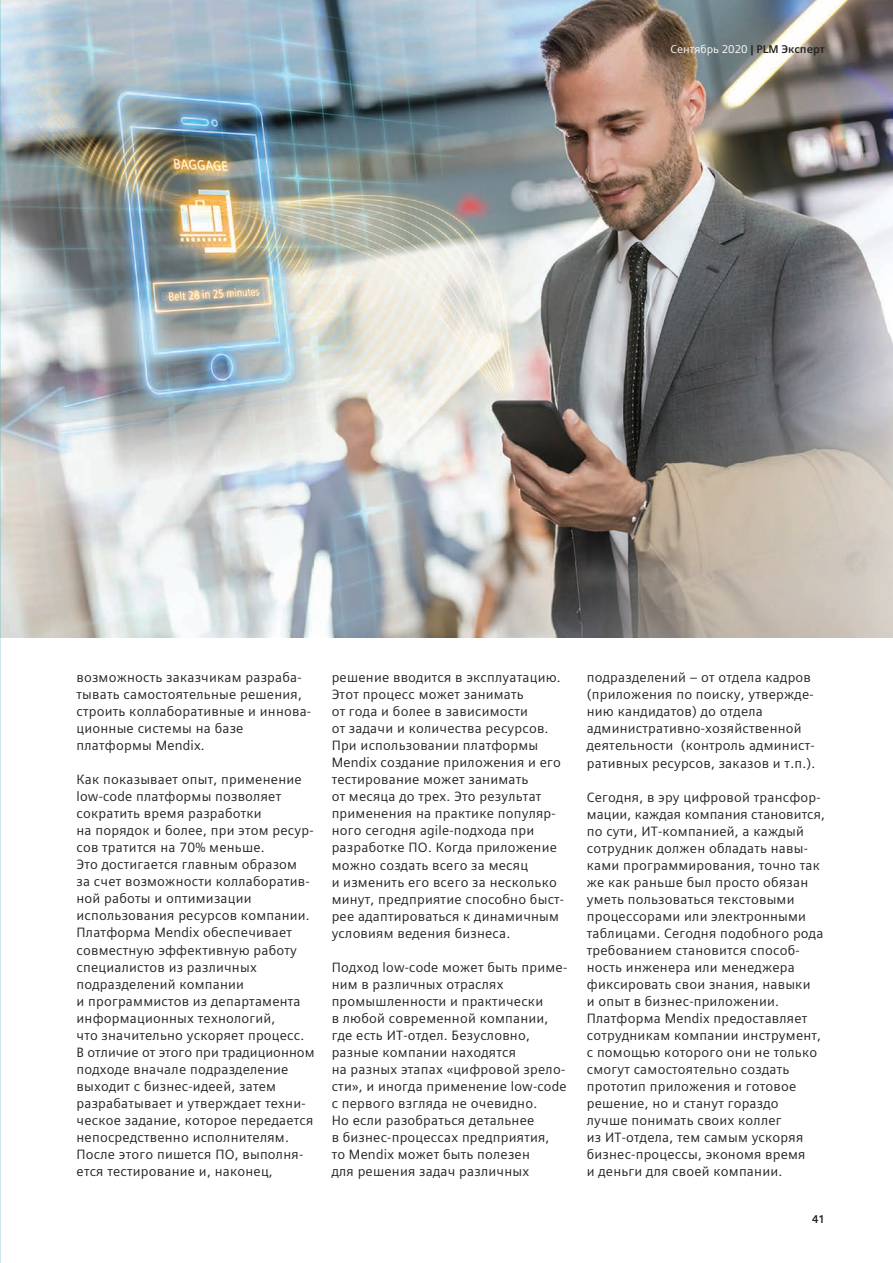
<style>
.page{position:relative;width:893px;height:1263px;background:#fff}
.page>*{position:absolute;margin:0;border:0;box-sizing:border-box;transform-origin:0 0}
.t1{font:13.5px/17px "Siemens Sans";letter-spacing:.015em;color:#231f20}
.t2{font:11.25px "Siemens Sans";color:#fff}
.t3{font:700 11.25px "Siemens Sans";color:#231f20}
.s1{font-weight:700;color:#231f20}
</style>
<div class="page">
<img style="left:0;top:0;width:893px;height:638px">
<p class="t2" style="left:671px;top:43px;width:156px">Сентябрь 2020 <span class="s1">| PLM Эксперт</span></p>
<p class="t1" style="left:77px;top:669px;width:236px">возможность заказчикам разраба&shy;тывать самостоятельные решения, строить коллаборативные и иннова&shy;ционные системы на базе платформы Mendix.</p>
<p class="t1" style="left:77px;top:771px;width:240px">Как показывает опыт, применение low-code платформы позволяет сократить время разработки<br>на порядок и более, при этом ресур&shy;сов тратится на 70% меньше.<br>Это достигается главным образом<br>за счет возможности коллаборатив&shy;ной работы и оптимизации использования ресурсов компании.<br>Платформа Mendix обеспечивает совместную эффективную работу специалистов из различных подразделений компании<br>и программистов из департамента информационных технологий,<br>что значительно ускоряет процесс.<br>В отличие от этого при традиционном подходе вначале подразделение выходит с бизнес-идеей, затем разрабатывает и утверждает техни&shy;ческое задание, которое передается непосредственно исполнителям.<br>После этого пишется ПО, выполня&shy;ется тестирование и, наконец,</p>
<p class="t1" style="left:332px;top:669px;width:234px">решение вводится в эксплуатацию.<br>Этот процесс может занимать<br>от года и более в зависимости<br>от задачи и количества ресурсов.<br>При использовании платформы<br>Mendix создание приложения и его тестирование может занимать<br>от месяца до трех. Это результат применения на практике популяр&shy;ного сегодня agile-подхода при разработке ПО. Когда приложение можно создать всего за месяц<br>и изменить его всего за несколько минут, предприятие способно быст&shy;рее адаптироваться к динамичным условиям ведения бизнеса.</p>
<p class="t1" style="left:332px;top:958px;width:237px">Подход low-code может быть приме&shy;ним в различных отраслях промышленности и практически<br>в любой современной компании, где есть ИТ-отдел. Безусловно, разные компании находятся<br>на разных этапах «цифровой зрело&shy;сти», и иногда применение low-code с первого взгляда не очевидно.<br>Но если разобраться детальнее<br>в бизнес-процессах предприятия,<br>то Mendix может быть полезен<br>для решения задач различных</p>
<p class="t1" style="left:587px;top:669px;width:230px">подразделений – от отдела кадров (приложения по поиску, утвержде&shy;нию кандидатов) до отдела административно-хозяйственной деятельности (контроль админист&shy;ративных ресурсов, заказов и т.п.).</p>
<p class="t1" style="left:587px;top:788px;width:240px">Сегодня, в эру цифровой трансфор&shy;мации, каждая компания становится, по сути, ИТ-компанией, а каждый сотрудник должен обладать навы&shy;ками программирования, точно так же как раньше был просто обязан уметь пользоваться текстовыми процессорами или электронными таблицами. Сегодня подобного рода требованием становится способ&shy;ность инженера или менеджера фиксировать свои знания, навыки<br>и опыт в бизнес-приложении.<br>Платформа Mendix предоставляет сотрудникам компании инструмент, с помощью которого они не только смогут самостоятельно создать прототип приложения и готовое решение, но и станут гораздо<br>лучше понимать своих коллег<br>из ИТ-отдела, тем самым ускоряя бизнес-процессы, экономя время<br>и деньги для своей компании.</p>
<p class="t3" style="left:812px;top:1212px;width:14px">41</p>
</div>
